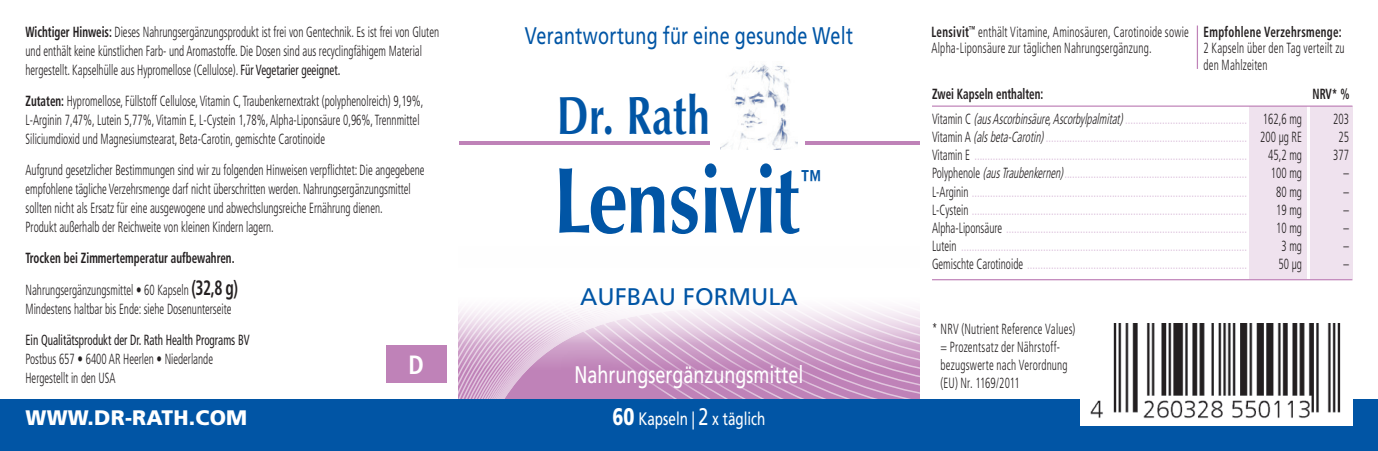
<style>
.page{position:relative;width:1378px;height:451px;background:#fff}
.page>*{position:absolute;margin:0;border:0;box-sizing:border-box;transform-origin:0 0}
.t1{font:94.5px "Zapf Humnst PL Bold A";letter-spacing:-.02em;color:#0155a5;scale:.81 1}
.t2{font:54px "Zapf Humnst PL Bold A";letter-spacing:.02em;color:#0155a5;scale:.75 1}
.t3{font:42px "Zapf Humnst PL Bold A";color:#0155a5;scale:.75 1}
.t4{font:700 condensed 26.4px "Frutiger LT";color:#fff;scale:.93 1}
.t5{font:24px "Frutiger LT";letter-spacing:.005em;color:#0155a5;scale:.75 1}
.t6{font:24px "Frutiger LT";color:#fff;scale:.75 1}
.t7{font:24px "Frutiger LT";letter-spacing:.005em;color:#0155a5}
.t8{font:900 21px "Frutiger LT";letter-spacing:.01em;color:#fff}
.t9{font:18px "Frutiger LT";color:#fff;scale:.75 1}
.t10{font:300 condensed 14.7px "Frutiger LT";color:#d9bcd9;scale:.75 1}
.t11{font:300 condensed 14.7px/18.9px "Frutiger LT";color:#231f20;scale:.75 1}
.t12{font:300 condensed 14.7px/17.7px "Frutiger LT";letter-spacing:.02em;color:#231f20;scale:.75 1}
.t13{font:700 condensed 14.7px/31.2px "Frutiger LT";color:#231f20;scale:.75 1}
.t14{font:condensed 14.7px "Frutiger LT";color:#231f20;scale:.75 1}
.t15{font:700 condensed 14.7px "Frutiger LT";letter-spacing:.03em;color:#231f20;scale:.75 1}
.s1{font-weight:700}
.s2{font-weight:400}
.s3{font-weight:300}
.s4{font-size:20.7px}
.s5{font-weight:900;font-size:24px}
.s6{font-size:24px}
.s7{color:#231f20}
.s8{font-style:italic;color:#231f20}
</style>
<div class="page">
<div style="left:1310px;top:106px;width:42px;height:173px;background:#efe2ee"></div>
<div style="left:1249px;top:106px;width:57px;height:173px;background:#efe2ee"></div>
<svg style="left:458px;top:353px;width:461px;height:47px;background:#c697c4"></svg>
<svg style="left:458px;top:308px;width:462px;height:45px"></svg>
<hr style="left:459px;top:141px;width:460px;height:4px;background:#bf82b8">
<div style="left:710px;top:60px;width:95px;height:90px;background:#fff"></div>
<img style="left:721px;top:64px;width:76px;height:85px">
<hr style="left:932px;top:105px;width:420px;height:2px;background:#bf82b8">
<hr style="left:932px;top:279px;width:420px;height:1px;background:#bf82b8">
<div style="left:386px;top:345px;width:60px;height:38px;background:#bf82b8"></div>
<hr style="left:1197px;top:26px;width:1px;height:43px;background:#bf82b8">
<div style="left:0;top:400px;width:1378px;height:51px;background:#0155a5"></div>
<div style="left:1080px;top:323px;width:272px;height:102px;background:#fff"></div>
<img style="left:1091px;top:323px;width:250px;height:96px">
<div style="left:560px;top:349px;width:258px;height:54px;background:#bf82b8;opacity:.75"></div>
<p class="t11" style="left:26px;top:22px;width:553px"><span class="s1">Wichtiger Hinweis:</span> Dieses Nahrungsergänzungsprodukt ist frei von Gentechnik. Es ist frei von Gluten und enthält keine künstlichen Farb- und Aromastoffe. Die Dosen sind aus recyclingfähigem Material hergestellt. Kapselhülle aus Hypromellose (Cellulose). <span class="s2">Für Vegetarier geeignet.</span></p>
<p class="t11" style="left:26px;top:91px;width:532px"><span class="s1">Zutaten:</span> Hypromellose, Füllstoff Cellulose, Vitamin C, Traubenkernextrakt (polyphenolreich) 9,19%,<br>L-Arginin 7,47%, Lutein 5,77%, Vitamin E, L-Cystein 1,78%, Alpha-Liponsäure 0,96%, Trennmittel<br>Siliciumdioxid und Magnesiumstearat, Beta-Carotin, gemischte Carotinoide</p>
<p class="t11" style="left:26px;top:161px;width:533px">Aufgrund gesetzlicher Bestimmungen sind wir zu folgenden Hinweisen verpflichtet: Die angegebene empfohlene tägliche Verzehrsmenge darf nicht überschritten werden. Nahrungsergänzungsmittel sollten nicht als Ersatz für eine ausgewogene und abwechslungsreiche Ernährung dienen.<br>Produkt außerhalb der Reichweite von kleinen Kindern lagern.</p>
<p class="t13" style="left:26px;top:243px;width:285px">Trocken bei Zimmertemperatur aufbewahren.<br><span class="s3">Nahrungsergänzungsmittel • 60 Kapseln</span> <span class="s4">(32,8 g)</span></p>
<p class="t11" style="left:26px;top:299px;width:276px">Mindestens haltbar bis Ende: siehe Dosenunterseite</p>
<p class="t14" style="left:26px;top:331px;width:300px">Ein Qualitätsprodukt der Dr. Rath Health Programs BV</p>
<p class="t11" style="left:26px;top:349px;width:252px">Postbus 657 • 6400 AR Heerlen • Niederlande<br>Hergestellt in den USA</p>
<h3 class="t4" style="left:408px;top:349px;width:18px">D</h3>
<h3 class="t5" style="left:525px;top:21px;width:439px">Verantwortung für eine gesunde Welt</h3>
<h2 class="t2" style="left:557px;top:82px;width:206px">Dr. Rath</h2>
<h1 class="t1" style="left:554px;top:142px;width:305px">Lensivit</h1>
<h3 class="t3" style="left:798px;top:159px;width:36px">™</h3>
<h3 class="t7" style="left:580px;top:282px;width:219px">aufbau Formula</h3>
<h3 class="t6" style="left:574px;top:360px;width:307px">Nahrungsergänzungsmittel</h3>
<h3 class="t8" style="left:26px;top:405px;width:223px">WWW.DR-RATH.COM</h3>
<p class="t9" style="left:612px;top:408px;width:206px"><span class="s5">60</span> Kapseln | <span class="s6">2</span> x täglich</p>
<p class="t12" style="left:931px;top:23px;width:345px;line-height:16.5px"><span class="s1">Lensivit</span><sup>™</sup> enthält Vitamine, Aminosäuren, Carotinoide sowie<br>Alpha-Liponsäure zur täglichen Nahrungsergänzung.</p>
<p class="t15" style="left:1203px;top:23px;width:186px">Empfohlene Verzehrsmenge:</p>
<p class="t12" style="left:1203px;top:40px;width:190px;line-height:16.5px">2 Kapseln über den Tag verteilt zu den Mahlzeiten</p>
<p class="t13" style="left:932px;top:78px;width:150px">Zwei Kapseln enthalten:</p>
<p class="t13" style="left:1312px;top:78px;width:51px">NRV* %</p>
<p class="t10" style="left:932px;top:111px;width:495px"><span class="s7">Vitamin C</span> <span class="s8">(ausAscorbinsäure,Ascorbylpalmitat)</span>.............................................. <span class="s7">162,6 mg</span></p>
<p class="t11" style="left:1333px;top:110px;width:23px">203</p>
<p class="t10" style="left:932px;top:129px;width:495px"><span class="s7">Vitamin A</span> <span class="s8">(alsbeta-Carotin)</span>............................................................................ <span class="s7">200 μg RE</span></p>
<p class="t11" style="left:1338px;top:128px;width:16px">25</p>
<p class="t10" style="left:932px;top:147px;width:421px"><span class="s7">Vitamin E</span> .......................................................................................................</p>
<p class="t11" style="left:1268px;top:146px;width:47px">45,2 mg</p>
<p class="t11" style="left:1333px;top:146px;width:23px">377</p>
<p class="t10" style="left:932px;top:165px;width:421px"><span class="s7">Polyphenole</span> <span class="s8">(ausTraubenkernen)</span>.....................................................................</p>
<p class="t11" style="left:1271px;top:164px;width:43px">100 mg</p>
<p class="t11" style="left:1343px;top:164px;width:9px">–</p>
<p class="t10" style="left:932px;top:183px;width:421px"><span class="s7">L-Arginin</span> ........................................................................................................</p>
<p class="t11" style="left:1276px;top:182px;width:36px">80 mg</p>
<p class="t11" style="left:1343px;top:182px;width:9px">–</p>
<p class="t10" style="left:932px;top:201px;width:421px"><span class="s7">L-Cystein</span> ........................................................................................................</p>
<p class="t11" style="left:1276px;top:200px;width:36px">19 mg</p>
<p class="t11" style="left:1343px;top:200px;width:9px">–</p>
<p class="t10" style="left:932px;top:219px;width:421px"><span class="s7">Alpha-Liponsäure</span> ...........................................................................................</p>
<p class="t11" style="left:1276px;top:218px;width:36px">10 mg</p>
<p class="t11" style="left:1343px;top:218px;width:9px">–</p>
<p class="t10" style="left:932px;top:237px;width:421px"><span class="s7">Lutein</span> ............................................................................................................</p>
<p class="t11" style="left:1281px;top:236px;width:29px">3 mg</p>
<p class="t11" style="left:1343px;top:236px;width:9px">–</p>
<p class="t10" style="left:932px;top:255px;width:421px"><span class="s7">Gemischte Carotinoide</span> ...................................................................................</p>
<p class="t11" style="left:1278px;top:254px;width:33px">50 μg</p>
<p class="t11" style="left:1343px;top:254px;width:9px">–</p>
<p class="t12" style="left:940px;top:320px;width:181px;text-indent:-9px">* NRV (Nutrient Reference Values) = Prozentsatz der Nährstoff&shy;bezugswerte nach Verordnung (EU) Nr. 1169/2011</p>
</div>
